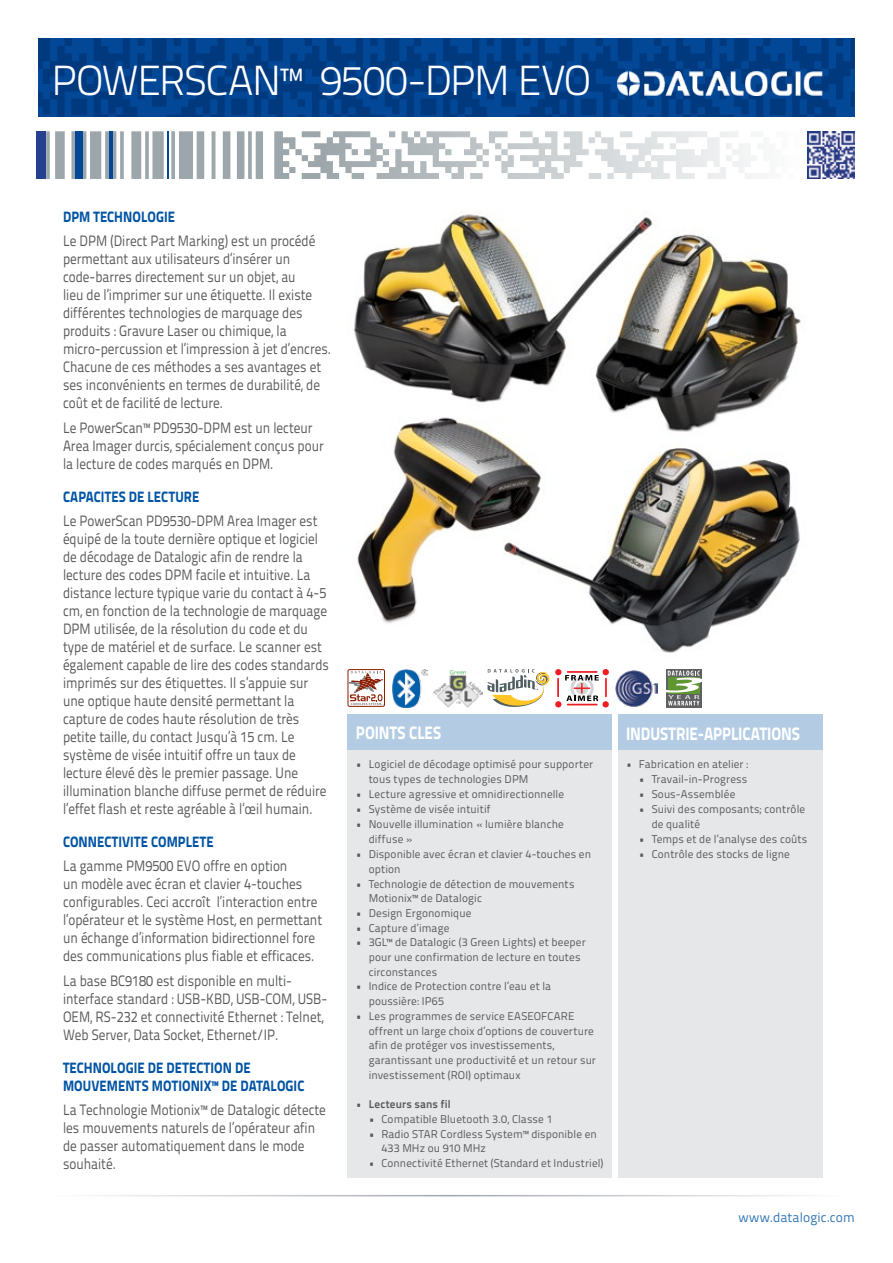
<style>
.page{position:relative;width:893px;height:1263px;background:#fff}
.page>*{position:absolute;margin:0;border:0;box-sizing:border-box;transform-origin:0 0}
.t1{font:300 42px "Titillium Text 22 L";letter-spacing:-.025em;color:#fff}
.t2{font:800 18px "Titillium Text 22 L";letter-spacing:-.005em;color:#fff;scale:.85 1}
.t3{font:15px/18px "Titillium Text 22 L";color:#58595b;scale:.88 1}
.t4{font:800 15px/18px "Titillium Text 22 L";letter-spacing:.005em;color:#0054a4;scale:.88 1}
.t5{font:13.5px "Titillium Text 22 L";letter-spacing:.005em;color:#3377b6}
.t6{font:11.25px/14.7px "Titillium Text 22 L";letter-spacing:.01em;color:#58595b}
.t7{font:700 11.25px "Titillium Text 22 L";letter-spacing:.015em;color:#58595b}
</style>
<div class="page">
<svg style="left:38px;top:38px;width:817px;height:79px;background:#023f89"></svg>
<svg style="left:302px;top:131px;width:453px;height:48px"></svg>
<hr style="left:167px;top:131px;width:2px;height:48px;background:#034797">
<div style="left:75px;top:131px;width:7px;height:48px;background:#034797"></div>
<hr style="left:109px;top:131px;width:4px;height:48px;background:#034797">
<div style="left:37px;top:131px;width:9px;height:48px;background:#25408f"></div>
<hr style="left:45px;top:1195px;width:803px;height:1px;background:#9da3aa">
<div style="left:348px;top:714px;width:264px;height:36px;background:#b3cce4"></div>
<div style="left:618px;top:714px;width:204px;height:36px;background:#b3cce4"></div>
<div style="left:348px;top:750px;width:264px;height:428px;background:#e6e7e8"></div>
<div style="left:618px;top:750px;width:204px;height:428px;background:#e6e7e8"></div>
<img style="left:618px;top:72px;width:204px;height:23px">
<img style="left:807px;top:131px;width:48px;height:48px">
<img style="left:353px;top:214px;width:448px;height:439px">
<img style="left:392px;top:669px;width:36px;height:38px">
<img style="left:615px;top:670px;width:42px;height:37px">
<svg style="left:666px;top:669px;width:36px;height:38px"></svg>
<svg style="left:666px;top:671px;width:36px;height:34px"></svg>
<svg style="left:487px;top:669px;width:122px;height:39px"></svg>
<img style="left:433px;top:669px;width:49px;height:38px">
<div style="left:348px;top:669px;width:37px;height:38px;border:1px solid #8c1e04;border-radius:2px"></div>
<svg style="left:347px;top:671px;width:37px;height:34px"></svg>
<h1 class="t1" style="left:51px;top:50px;width:541px">POWERSCAN™ 9500-DPM EVO</h1>
<p class="t4" style="left:63px;top:207px;width:129px">DPM TECHNOLOGIE</p>
<p class="t3" style="left:63px;top:231px;width:306px">Le DPM (Direct Part Marking) est un procédé permettant aux utilisateurs d’insérer un code-barres directement sur un objet, au<br>lieu de l’imprimer sur une étiquette. Il existe différentes technologies de marquage des produits : Gravure Laser ou chimique, la micro-percussion et l’impression à jet d’encres.<br>Chacune de ces méthodes a ses avantages et ses inconvénients en termes de durabilité, de coût et de facilité de lecture.</p>
<p class="t3" style="left:63px;top:418px;width:298px">Le PowerScan™ PD9530-DPM est un lecteur<br>Area Imager durcis, spécialement conçus pour la lecture de codes marqués en DPM.</p>
<p class="t4" style="left:63px;top:486px;width:156px">CAPACITES DE LECTURE</p>
<p class="t3" style="left:63px;top:511px;width:304px">Le PowerScan PD9530-DPM Area Imager est équipé de la toute dernière optique et logiciel de décodage de Datalogic afin de rendre la lecture des codes DPM facile et intuitive. La distance lecture typique varie du contact à 4-5 cm, en fonction de la technologie de marquage DPM utilisée, de la résolution du code et du type de matériel et de surface. Le scanner est également capable de lire des codes standards imprimés sur des étiquettes. Il s’appuie sur une optique haute densité permettant la capture de codes haute résolution de très petite taille, du contact Jusqu’à 15 cm. Le système de visée intuitif offre un taux de lecture élevé dès le premier passage. Une illumination blanche diffuse permet de réduire l’effet flash et reste agréable à l’œil humain.</p>
<p class="t4" style="left:63px;top:832px;width:173px">CONNECTIVITE COMPLETE</p>
<p class="t3" style="left:63px;top:856px;width:296px">La gamme PM9500 EVO offre en option<br>un modèle avec écran et clavier 4-touches configurables. Ceci accroît l’interaction entre l’opérateur et le système Host, en permettant un échange d’information bidirectionnel fore des communications plus fiable et efficaces.</p>
<p class="t3" style="left:63px;top:971px;width:302px">La base BC9180 est disponible en multi&shy;interface standard : USB-KBD, USB-COM, USB-OEM, RS-232 et connectivité Ethernet : Telnet, Web Server, Data Socket, Ethernet/IP.</p>
<p class="t4" style="left:63px;top:1057px;width:276px">TECHNOLOGIE DE DETECTION DE<br>MOUVEMENTS MOTIONIX™ DE DATALOGIC</p>
<p class="t3" style="left:63px;top:1100px;width:300px">La Technologie Motionix™ de Datalogic détecte les mouvements naturels de l’opérateur afin de passer automatiquement dans le mode souhaité.</p>
<p class="t2" style="left:356px;top:719px;width:102px">POINTS CLES</p>
<p class="t2" style="left:626px;top:719px;width:206px">INDUSTRIE-APPLICATIONS</p>
<p class="t6" style="left:369px;top:756px;width:226px;text-indent:-13px">• Logiciel de décodage optimisé pour supporter tous types de technologies DPM</p>
<p class="t6" style="left:356px;top:786px;width:210px">• Lecture agressive et omnidirectionnelle</p>
<p class="t6" style="left:356px;top:801px;width:136px">• Système de visée intuitif</p>
<p class="t6" style="left:369px;top:816px;width:197px;text-indent:-13px">• Nouvelle illumination « lumière blanche diffuse »</p>
<p class="t6" style="left:369px;top:846px;width:224px;text-indent:-13px">• Disponible avec écran et clavier 4-touches en option</p>
<p class="t6" style="left:369px;top:876px;width:207px;text-indent:-13px">• Technologie de détection de mouvements<br>Motionix™ de Datalogic</p>
<p class="t6" style="left:356px;top:905px;width:117px">• Design Ergonomique</p>
<p class="t6" style="left:356px;top:920px;width:95px">• Capture d’image</p>
<p class="t6" style="left:369px;top:934px;width:219px;text-indent:-13px">• 3GL™ de Datalogic (3 Green Lights) et beeper pour une confirmation de lecture en toutes circonstances</p>
<p class="t6" style="left:369px;top:978px;width:184px;text-indent:-13px">• Indice de Protection contre l’eau et la poussière: IP65</p>
<p class="t6" style="left:369px;top:1008px;width:229px;text-indent:-13px">• Les programmes de service EASEOFCARE offrent un large choix d’options de couverture afin de protéger vos investissements, garantissant une productivité et un retour sur investissement (ROI) optimaux</p>
<p class="t7" style="left:356px;top:1095px;width:96px">• Lecteurs sans fil</p>
<p class="t6" style="left:369px;top:1111px;width:185px">• Compatible Bluetooth 3.0, Classe 1</p>
<p class="t6" style="left:381px;top:1126px;width:217px;text-indent:-13px">• Radio STAR Cordless System™ disponible en<br>433 MHz ou 910 MHz</p>
<p class="t6" style="left:369px;top:1155px;width:236px">• Connectivité Ethernet (Standard et Industriel)</p>
<p class="t6" style="left:626px;top:756px;width:124px">• Fabrication en atelier :</p>
<p class="t6" style="left:639px;top:771px;width:110px">• Travail-in-Progress</p>
<p class="t6" style="left:639px;top:786px;width:98px">• Sous-Assemblée</p>
<p class="t6" style="left:652px;top:801px;width:155px;text-indent:-13px">• Suivi des composants; contrôle de qualité</p>
<p class="t6" style="left:639px;top:831px;width:170px">• Temps et de l’analyse des coûts</p>
<p class="t6" style="left:639px;top:846px;width:152px">• Contrôle des stocks de ligne</p>
<p class="t5" style="left:738px;top:1207px;width:118px">www.datalogic.com</p>
</div>
